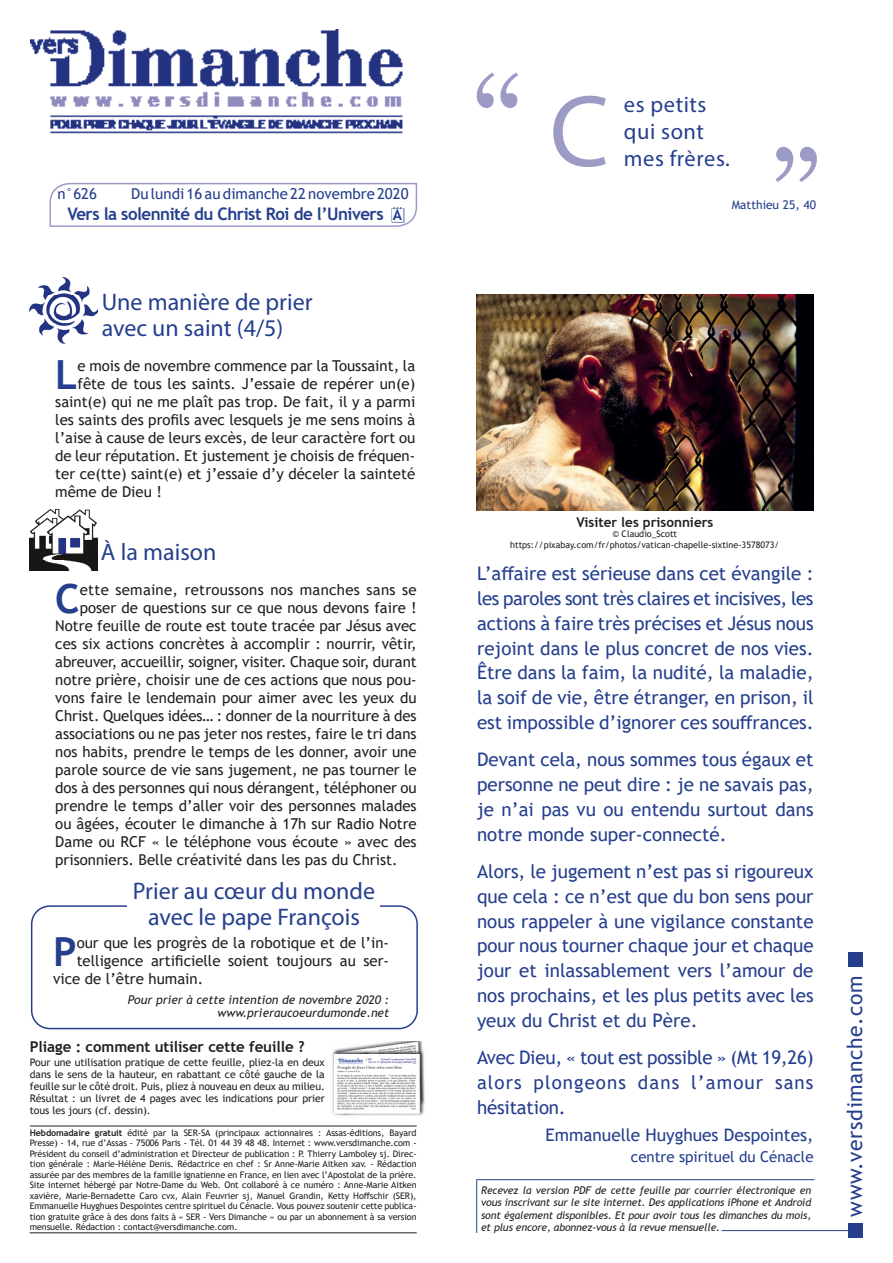
<style>
.page{position:relative;width:893px;height:1263px;background:#fff}
.page>*{position:absolute;margin:0;border:0;box-sizing:border-box;transform-origin:0 0}
.t1{font:127.5px "Century";color:#9b9bc6}
.CITATION{font:102.6px "Myriad Pro";color:#9b9bc6}
.TEXTE{font:700 40.2px "Trebuchet MS";color:#253f8e}
.pape_texte{font:700 40.2px "Trebuchet MS";color:#253f8e}
.TITRE{font:24px/25.5px "Myriad Pro";color:#253f8e}
.pape_titre{font:24px/25.5px "Myriad Pro";color:#253f8e;text-align:center}
.CITATION-2{font:22.5px/27px "Myriad Pro";letter-spacing:.025em;color:#253f8e}
.SITE{font:21px "Trebuchet MS";letter-spacing:.03em;color:#253f8e}
.TEXTE-2{font:18.75px/24.8px "Trebuchet MS";color:#253f8e;text-align:justify}
.DATE_GRAS{font:700 17.25px "Trebuchet MS";letter-spacing:-.03em;color:#253f8e}
.SIGNATURE{font:17.25px "Trebuchet MS";color:#253f8e}
.TEXTE-3{font:15px "Trebuchet MS";color:#231f20}
.pape_texte-2{font:15px "Trebuchet MS";color:#231f20}
.DATE{font:15px "Trebuchet MS";color:#253f8e}
.TITRE_PLIAGE{font:700 15px "Trebuchet MS";letter-spacing:-.005em;color:#231f20}
.SIGNATURE-2{font:15px "Trebuchet MS";color:#253f8e}
.t2{font:700 13.5px "Trebuchet MS";color:#231f20}
.pape_référence{font:italic 12px/13.5px "Trebuchet MS";color:#231f20;text-align:right}
.REFERENCE{font:12px "Trebuchet MS";color:#253f8e}
.PLIAGE{font:10.5px/12px "Trebuchet MS";letter-spacing:-.005em;color:#231f20;text-align:justify}
.INDICATION{font:italic 10.5px/12.6px "Trebuchet MS";letter-spacing:-.01em;color:#231f20;text-align:justify}
.OURS{font:9px/10.5px "Trebuchet MS";color:#231f20;text-align:justify}
.s1{font-size:15px}
.s2{font-weight:700}
</style>
<div class="page">
<div style="left:848px;top:952px;width:15px;height:14px;background:#253f8e"></div>
<hr style="left:476px;top:1179px;width:338px;height:1px;background:#253f8e">
<hr style="left:476px;top:1180px;width:1px;height:53px;background:#253f8e">
<img style="left:30px;top:277px;width:68px;height:66px">
<img style="left:30px;top:509px;width:68px;height:61px">
<hr style="left:721px;top:1230px;width:137px;height:1px;background:#253f8e">
<div style="left:848px;top:1223px;width:15px;height:15px;background:#253f8e"></div>
<img style="left:332px;top:1041px;width:93px;height:75px">
<img style="left:30px;top:30px;width:373px;height:104px">
<hr style="left:30px;top:1125px;width:387px;height:1px;background:#231f20">
<hr style="left:30px;top:1232px;width:387px;height:1px;background:#231f20">
<div style="left:31px;top:905px;width:387px;height:124px;border:2px solid #253f8e;border-radius:18px"></div>
<div style="left:128px;top:882px;width:252px;height:46px;background:#fff"></div>
<img style="left:476px;top:294px;width:337px;height:217px">
<svg style="left:49px;top:182px;width:369px;height:45px"></svg>
<p class="DATE" style="left:57px;top:184px;width:41px">n°626</p>
<p class="DATE" style="left:131px;top:184px;width:279px">Du lundi 16 au dimanche 22 novembre 2020</p>
<p class="DATE_GRAS" style="left:67px;top:203px;width:336px">Vers la solennité du Christ Roi de l’Univers <span class="s1">A</span></p>
<p class="TITRE" style="left:102px;top:289px;width:212px">Une manière de prier avec un saint (4/5)</p>
<p class="TEXTE" style="left:55px;top:349px;width:24px">L</p>
<p class="TEXTE-3" style="left:77px;top:356px;width:339px">e mois de novembre commence par la Toussaint, la</p>
<p class="TEXTE-3" style="left:77px;top:374px;width:339px">fête de tous les saints. J’essaie de repérer un(e)</p>
<p class="TEXTE-3" style="left:55px;top:392px;width:361px">saint(e) qui ne me plaît pas trop. De fait, il y a parmi</p>
<p class="TEXTE-3" style="left:55px;top:410px;width:361px">les saints des profils avec lesquels je me sens moins à</p>
<p class="TEXTE-3" style="left:55px;top:428px;width:361px">l’aise à cause de leurs excès, de leur caractère fort ou</p>
<p class="TEXTE-3" style="left:55px;top:446px;width:361px">de leur réputation. Et justement je choisis de fréquen-</p>
<p class="TEXTE-3" style="left:55px;top:464px;width:361px">ter ce(tte) saint(e) et j’essaie d’y déceler la sainteté</p>
<p class="TEXTE-3" style="left:55px;top:482px;width:108px">même de Dieu !</p>
<p class="TITRE" style="left:101px;top:538px;width:117px">À la maison</p>
<p class="TEXTE" style="left:55px;top:573px;width:26px">C</p>
<p class="TEXTE-3" style="left:80px;top:580px;width:338px">ette semaine, retroussons nos manches sans se</p>
<p class="TEXTE-3" style="left:80px;top:598px;width:338px">poser de questions sur ce que nous devons faire !</p>
<p class="TEXTE-3" style="left:55px;top:616px;width:363px">Notre feuille de route est toute tracée par Jésus avec</p>
<p class="TEXTE-3" style="left:55px;top:634px;width:363px">ces six actions concrètes à accomplir : nourrir, vêtir,</p>
<p class="TEXTE-3" style="left:55px;top:652px;width:363px">abreuver, accueillir, soigner, visiter. Chaque soir, durant</p>
<p class="TEXTE-3" style="left:55px;top:670px;width:363px">notre prière, choisir une de ces actions que nous pou-</p>
<p class="TEXTE-3" style="left:55px;top:688px;width:363px">vons faire le lendemain pour aimer avec les yeux du</p>
<p class="TEXTE-3" style="left:55px;top:706px;width:363px">Christ. Quelques idées… : donner de la nourriture à des</p>
<p class="TEXTE-3" style="left:55px;top:724px;width:363px">associations ou ne pas jeter nos restes, faire le tri dans</p>
<p class="TEXTE-3" style="left:55px;top:742px;width:363px">nos habits, prendre le temps de les donner, avoir une</p>
<p class="TEXTE-3" style="left:55px;top:760px;width:363px">parole source de vie sans jugement, ne pas tourner le</p>
<p class="TEXTE-3" style="left:55px;top:778px;width:363px">dos à des personnes qui nous dérangent, téléphoner ou</p>
<p class="TEXTE-3" style="left:55px;top:796px;width:363px">prendre le temps d’aller voir des personnes malades</p>
<p class="TEXTE-3" style="left:55px;top:814px;width:363px">ou âgées, écouter le dimanche à 17h sur Radio Notre</p>
<p class="TEXTE-3" style="left:55px;top:832px;width:363px">Dame ou RCF « le téléphone vous écoute » avec des</p>
<p class="TEXTE-3" style="left:55px;top:850px;width:344px">prisonniers. Belle créativité dans les pas du Christ.</p>
<p class="pape_titre" style="left:133px;top:878px;width:244px">Prier au cœur du monde avec le pape François</p>
<p class="pape_texte" style="left:53px;top:926px;width:25px">P</p>
<p class="pape_texte-2" style="left:77px;top:933px;width:314px">our que les progrès de la robotique et de l’in-</p>
<p class="pape_texte-2" style="left:77px;top:951px;width:314px">telligence artificielle soient toujours au ser-</p>
<p class="pape_texte-2" style="left:53px;top:969px;width:152px">vice de l’être humain.</p>
<p class="pape_référence" style="left:128px;top:992px;width:263px">Pour prier à cette intention de novembre 2020 : www.prieraucoeurdumonde.net</p>
<p class="TITRE_PLIAGE" style="left:30px;top:1037px;width:276px">Pliage : comment utiliser cette feuille ?</p>
<p class="PLIAGE" style="left:30px;top:1056px;width:297px">Pour une utilisation pratique de cette feuille, pliez-la en deux dans le sens de la hauteur, en rabattant ce côté gauche de la feuille sur le côté droit. Puis, pliez à nouveau en deux au milieu.<br>Résultat : un livret de 4 pages avec les indications pour prier tous les jours (cf. dessin).</p>
<p class="OURS" style="left:30px;top:1127px;width:388px"><span class="s2">Hebdomadaire gratuit</span> édité par la SER-SA (principaux actionnaires : Assas-éditions, Bayard Presse) - 14, rue d’Assas - 75006 Paris - Tél. 01 44 39 48 48. Internet : www.versdimanche.com - Président du conseil d’administration et Directeur de publication : P. Thierry Lamboley sj. Direc&shy;tion générale : Marie-Hélène Denis. Rédactrice en chef : Sr Anne-Marie Aitken xav. - Rédaction assurée par des membres de la famille ignatienne en France, en lien avec l’Apostolat de la prière.<br>Site internet hébergé par Notre-Dame du Web. Ont collaboré à ce numéro : Anne-Marie Aitken xavière, Marie-Bernadette Caro cvx, Alain Feuvrier sj, Manuel Grandin, Ketty Hoffschir (SER), Emmanuelle Huyghues Despointes centre spirituel du Cénacle. Vous pouvez soutenir cette publica&shy;tion gratuite grâce à des dons faits à « SER - Vers Dimanche » ou par un abonnement à sa version mensuelle. Rédaction : contact@versdimanche.com.</p>
<p class="t1" style="left:472px;top:14px;width:51px">‘‘</p>
<p class="CITATION" style="left:550px;top:68px;width:61px">C</p>
<p class="CITATION-2" style="left:624px;top:91px;width:108px">es petits qui sont mes frères.</p>
<p class="t1" style="left:772px;top:88px;width:51px">’’</p>
<p class="REFERENCE" style="left:732px;top:198px;width:86px">Matthieu 25, 40</p>
<p class="t2" style="left:576px;top:513px;width:138px">Visiter les prisonniers</p>
<p class="OURS" style="left:510px;top:529px;width:271px;text-align:center">© Claudio_Scott https://pixabay.com/fr/photos/vatican-chapelle-sixtine-3578073/</p>
<p class="TEXTE-2" style="left:477px;top:561px;width:338px">L’affaire est sérieuse dans cet évangile : les paroles sont très claires et incisives, les actions à faire très précises et Jésus nous rejoint dans le plus concret de nos vies.<br>Être dans la faim, la nudité, la maladie, la soif de vie, être étranger, en prison, il est impossible d’ignorer ces souffrances.</p>
<p class="TEXTE-2" style="left:477px;top:747px;width:338px">Devant cela, nous sommes tous égaux et personne ne peut dire : je ne savais pas, je n’ai pas vu ou entendu surtout dans notre monde super-connecté.</p>
<p class="TEXTE-2" style="left:477px;top:859px;width:338px">Alors, le jugement n’est pas si rigoureux que cela : ce n’est que du bon sens pour nous rappeler à une vigilance constante pour nous tourner chaque jour et chaque jour et inlassablement vers l’amour de nos prochains, et les plus petits avec les yeux du Christ et du Père.</p>
<p class="TEXTE-2" style="left:477px;top:1045px;width:338px">Avec Dieu, « tout est possible » (Mt 19,26) alors plongeons dans l’amour sans hésitation.</p>
<p class="SIGNATURE" style="left:546px;top:1124px;width:269px">Emmanuelle Huyghues Despointes,</p>
<p class="SIGNATURE-2" style="left:631px;top:1147px;width:184px">centre spirituel du Cénacle</p>
<p class="INDICATION" style="left:481px;top:1183px;width:332px">Recevez la version PDF de cette feuille par courrier électronique en vous inscrivant sur le site internet. Des applications iPhone et Android sont également disponibles. Et pour avoir tous les dimanches du mois, et plus encore, abonnez-vous à la revue mensuelle.</p>
<p class="SITE" style="left:841px;top:1216px;width:242px;rotate:-90deg">www.versdimanche.com</p>
</div>
